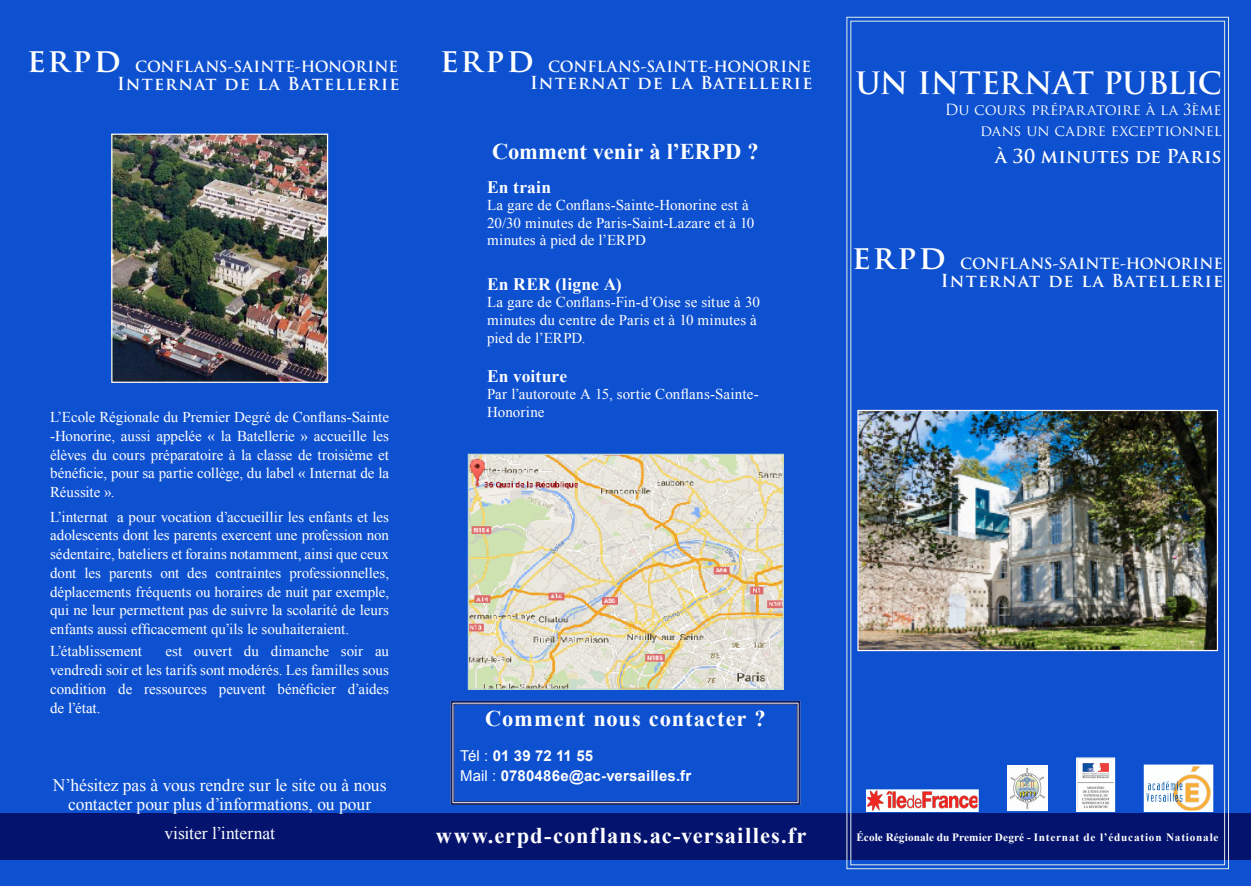
<style>
.page{position:relative;width:1251px;height:886px;background:#fff}
.page>*{position:absolute;margin:0;border:0;box-sizing:border-box;transform-origin:0 0}
.t1{font:700 30px "Trajan Pro";color:#fff}
.t2{font:700 22.5px "Times New Roman";letter-spacing:.04em;color:#fff}
.t3{font:700 22.5px "Times New Roman";color:#fff}
.t4{font:700 18.75px "Trajan Pro";letter-spacing:.01em;color:#fff}
.t5{font:17.5px/18.8px "Times New Roman";color:#fff;text-align:center}
.t6{font:700 17.5px "Trajan Pro";letter-spacing:.07em;color:#fff}
.t7{font:700 17.5px "Times New Roman";letter-spacing:.005em;color:#fff}
.t8{font:15px/18.8px "Times New Roman";letter-spacing:.005em;color:#fff}
.t9{font:700 15px "Trajan Pro";letter-spacing:-.005em;color:#fff}
.t10{font:15px/20.8px "Trajan Pro";letter-spacing:-.015em;color:#fff;text-align:right}
.t11{font:700 15px/19px "Arial";letter-spacing:.01em;color:#fff}
.t12{font:700 11.25px "Times New Roman";letter-spacing:.07em;color:#fff}
.s1{font-size:32.5px}
.s2{font-weight:400}
</style>
<div class="page">
<div style="left:0;top:1px;width:1250px;height:885px;background:#0d50d0"></div>
<div style="left:0;top:813px;width:1250px;height:46px;background:#03136e"></div>
<img style="left:113px;top:136px;width:213px;height:245px">
<div style="left:111px;top:134px;width:217px;height:249px;border:1px solid #fcfefc"></div>
<svg style="left:450px;top:700px;width:351px;height:105px"></svg>
<div style="left:454px;top:704px;width:343px;height:98px;border:1px solid #141a56"></div>
<img style="left:470px;top:456px;width:312px;height:232px">
<div style="left:468px;top:454px;width:316px;height:236px;border:1px solid #bfd7cd"></div>
<svg style="left:846px;top:16px;width:383px;height:853px"></svg>
<img style="left:859px;top:412px;width:357px;height:237px">
<div style="left:857px;top:410px;width:361px;height:241px;border:1px solid #fff7f8"></div>
<img style="left:1009px;top:767px;width:37px;height:42px">
<div style="left:1007px;top:765px;width:41px;height:46px;border:1px solid #fcfffd"></div>
<p class="t9" style="left:27px;top:58px;width:372px"><span class="s1">erpd</span> CONFLANS-SAINTE-HONORINE</p>
<p class="t6" style="left:117px;top:73px;width:284px">Internat de la Batellerie</p>
<p class="t8" style="left:50px;top:408px;width:340px;text-align:justify">L’Ecole Régionale du Premier Degré de Conflans-Sainte -Honorine, aussi appelée « la Batellerie » accueille les élèves du cours préparatoire à la classe de troisième et bénéficie, pour sa partie collège, du label « Internat de la Réussite ».</p>
<p class="t8" style="left:50px;top:507px;width:340px;text-align:justify">L’internat a pour vocation d’accueillir les enfants et les adolescents dont les parents exercent une profession non sédentaire, bateliers et forains notamment, ainsi que ceux dont les parents ont des contraintes professionnelles, déplacements fréquents ou horaires de nuit par exemple, qui ne leur permettent pas de suivre la scolarité de leurs enfants aussi efficacement qu’ils le souhaiteraient.</p>
<p class="t8" style="left:50px;top:642px;width:93px">L’établissement</p>
<p class="t8" style="left:50px;top:642px;width:340px;text-align:justify;text-indent:115px">est ouvert du dimanche soir au vendredi soir et les tarifs sont modérés. Les familles sous condition de ressources peuvent bénéficier d’aides de l’état.</p>
<p class="t5" style="left:53px;top:775px;width:335px">N’hésitez pas à vous rendre sur le site ou à nous contacter pour plus d’informations, ou pour</p>
<p class="t5" style="left:164px;top:823px;width:112px">visiter l’internat</p>
<p class="t9" style="left:440px;top:57px;width:372px"><span class="s1">erpd</span> CONFLANS-SAINTE-HONORINE</p>
<p class="t6" style="left:530px;top:72px;width:284px">Internat de la Batellerie</p>
<h2 class="t3" style="left:492px;top:138px;width:268px">Comment venir à l’ERPD ?</h2>
<p class="t7" style="left:487px;top:177px;width:66px">En train</p>
<p class="t8" style="left:487px;top:197px;width:269px;line-height:17.5px">La gare de Conflans-Sainte-Honorine est à<br>20/30 minutes de Paris-Saint-Lazare et à 10 minutes à pied de l’ERPD</p>
<p class="t7" style="left:487px;top:274px;width:136px">En RER (ligne A)</p>
<p class="t8" style="left:487px;top:294px;width:274px;line-height:17.5px">La gare de Conflans-Fin-d’Oise se situe à 30 minutes du centre de Paris et à 10 minutes à pied de l’ERPD.</p>
<p class="t7" style="left:487px;top:366px;width:82px">En voiture</p>
<p class="t8" style="left:487px;top:385px;width:273px;line-height:17.5px">Par l’autoroute A 15, sortie Conflans-Sainte-<br>Honorine</p>
<h1 class="t1" style="left:855px;top:65px;width:368px">UN INTERNAT PUBLIC</h1>
<p class="t10" style="left:945px;top:99px;width:278px">Du cours préparatoire à la 3ème dans un cadre exceptionnel</p>
<p class="t4" style="left:995px;top:144px;width:228px">à 30 minutes de Paris</p>
<p class="t9" style="left:852px;top:255px;width:372px"><span class="s1">erpd</span> CONFLANS-SAINTE-HONORINE</p>
<p class="t6" style="left:941px;top:270px;width:284px">Internat de la Batellerie</p>
<h2 class="t2" style="left:485px;top:706px;width:282px">Comment nous contacter ?</h2>
<p class="t11" style="left:460px;top:747px;width:233px"><span class="s2">Tél :</span> 01 39 72 11 55<br><span class="s2">Mail :</span> 0780486e@ac-versailles.fr</p>
<h2 class="t2" style="left:436px;top:823px;width:372px">www.erpd-conflans.ac-versailles.fr</h2>
<p class="t12" style="left:856px;top:831px;width:364px">École Régionale du Premier Degré - Internat de l’éducation Nationale</p>
</div>
